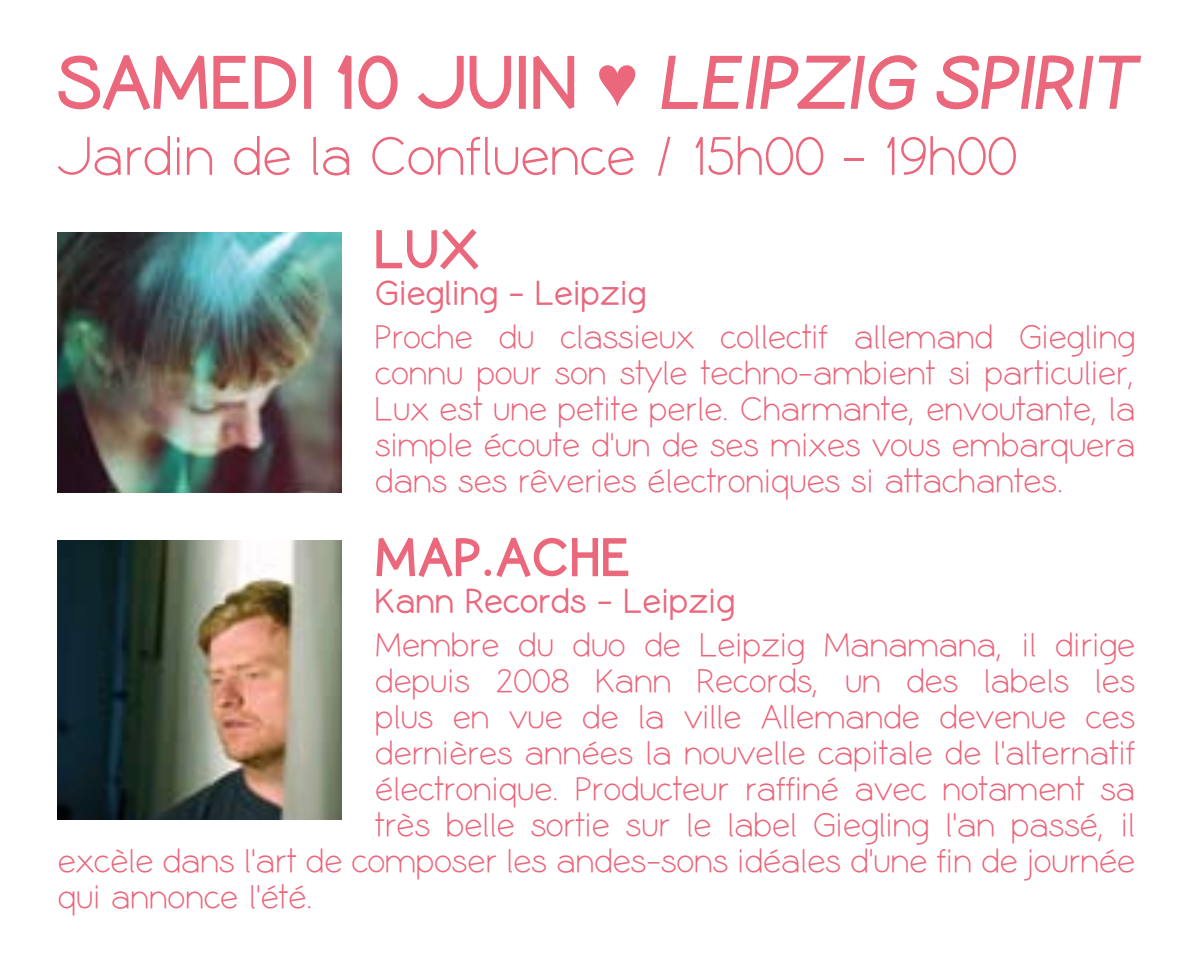
<style>
.page{position:relative;width:1191px;height:964px;background:#fff}
.page>*{position:absolute;margin:0;border:0;box-sizing:border-box;transform-origin:0 0}
.t1{font:italic 700 68px "Coamei";letter-spacing:.02em;color:#ea677c}
.t2{font:52px "Coamei";color:#ea677c}
.t3{font:700 48px "Coamei";letter-spacing:.05em;color:#ea677c}
.t4{font:32px/36px "Coamei";color:#ea677c;text-align:justify}
.t5{font:700 32px "Coamei";color:#ea677c}
.s1{font-style:normal}
.s2{font-family:"Arial";font-style:normal}
</style>
<div class="page">
<svg style="left:58px;top:55px;width:239px;height:55px"></svg>
<div style="left:304px;top:56px;width:7px;height:53px;border:2px solid #ea677c"></div>
<svg style="left:337px;top:55px;width:61px;height:55px"></svg>
<svg style="left:417px;top:55px;width:95px;height:54px"></svg>
<div style="left:519px;top:56px;width:7px;height:53px;border:2px solid #ea677c"></div>
<svg style="left:533px;top:55px;width:42px;height:54px"></svg>
<svg style="left:661px;top:55px;width:257px;height:55px"></svg>
<svg style="left:936px;top:55px;width:205px;height:55px"></svg>
<svg style="left:376px;top:537px;width:253px;height:40px"></svg>
<img style="left:58px;top:540px;width:283px;height:279px">
<svg style="left:376px;top:229px;width:103px;height:41px"></svg>
<img style="left:58px;top:232px;width:283px;height:260px">
<h1 class="t1" style="left:58px;top:49px;width:1079px"><span class="s1">SAMEDI 10 JUIN</span> <span class="s2">♥</span> LEIPZIG SPIRIT</h1>
<h2 class="t2" style="left:58px;top:131px;width:961px">Jardin de la Confluence / 15h00 - 19h00</h2>
<h3 class="t3" style="left:375px;top:226px;width:104px">LUX</h3>
<p class="t5" style="left:375px;top:278px;width:273px">Giegling - Leipzig</p>
<p class="t4" style="left:375px;top:320px;width:761px">Proche du classieux collectif allemand Giegling connu pour son style techno-ambient si particulier, Lux est une petite perle. Charmante, envoutante, la simple écoute d’un de ses mixes vous embarquera dans ses rêveries électroniques si attachantes.</p>
<h3 class="t3" style="left:375px;top:534px;width:256px">MAP.ACHE</h3>
<p class="t5" style="left:375px;top:585px;width:361px">Kann Records - Leipzig</p>
<p class="t4" style="left:375px;top:628px;width:761px">Membre du duo de Leipzig Manamana, il dirige</p>
<p class="t4" style="left:375px;top:664px;width:761px">depuis 2008 Kann Records, un des labels les</p>
<p class="t4" style="left:375px;top:700px;width:761px">plus en vue de la ville Allemande devenue ces</p>
<p class="t4" style="left:375px;top:736px;width:761px">dernières années la nouvelle capitale de l’alternatif</p>
<p class="t4" style="left:375px;top:772px;width:761px">électronique. Producteur raffiné avec notament sa</p>
<p class="t4" style="left:375px;top:808px;width:761px">très belle sortie sur le label Giegling l’an passé, il</p>
<p class="t4" style="left:58px;top:844px;width:1079px">excèle dans l’art de composer les andes-sons idéales d’une fin de journée</p>
<p class="t4" style="left:58px;top:880px;width:257px">qui annonce l’été.</p>
</div>
